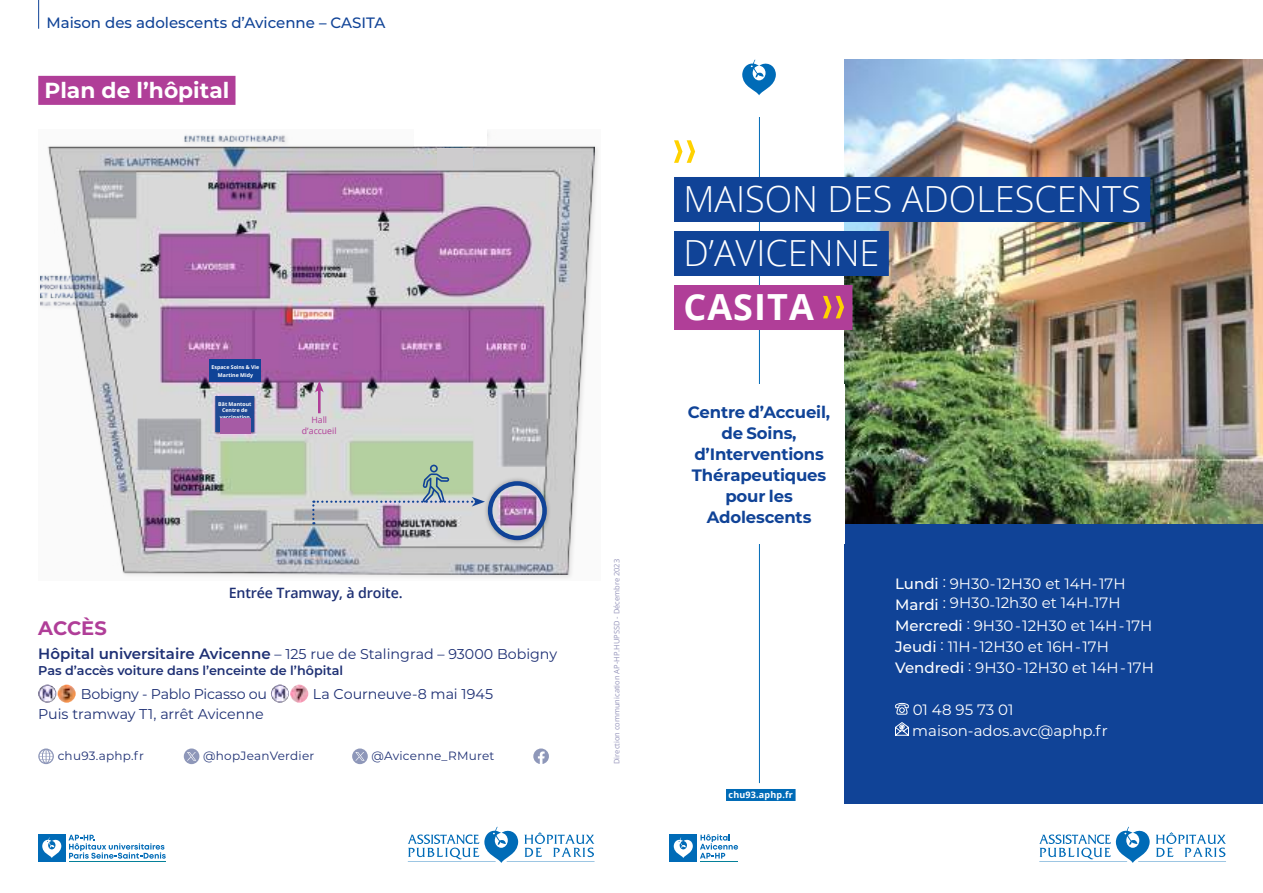
<style>
.page{position:relative;width:1263px;height:893px;background:#fff}
.page>*{position:absolute;margin:0;border:0;box-sizing:border-box;transform-origin:0 0}
.t1{font:300 36px/54px "Open Sans";color:#fff}
.t2{font:700 36px "Open Sans";letter-spacing:.03em;color:#fff}
.t3{font:700 21.75px "Montserrat";color:#fff}
.t4{font:700 19.5px "Montserrat";letter-spacing:-.005em;color:#b03e98}
.t5{font:700 16.5px/21px "Montserrat";letter-spacing:-.01em;color:#104397;text-align:center}
.t6{font:15px/21px "Montserrat";color:#fff}
.t7{font:500 15px "Montserrat";color:#104397}
.t8{font:14.25px "Montserrat";letter-spacing:-.005em;color:#1e3074}
.t9{font:600 14.25px "Open Sans";letter-spacing:-.01em;color:#1e3074}
.t10{font:600 12.75px "Montserrat";color:#1e3074}
.t11{font:12px "Montserrat";letter-spacing:.02em;color:#1e3074}
.t12{font:700 9px "Open Sans";letter-spacing:.02em;color:#fff}
.t13{font:8.7px/10.5px "Open Sans";color:#b03e98;text-align:center}
.t14{font:7.5px "Open Sans";color:#9695bb}
.t15{font:700 5.25px/6.1px "Open Sans";color:#fff;text-align:center}
.s1{font-weight:500}
.s2{font-weight:600;font-size:15px}
</style>
<div class="page">
<div style="left:844px;top:60px;width:419px;height:744px;background:#104397"></div>
<img style="left:844px;top:60px;width:419px;height:463px">
<svg style="left:40px;top:146px;width:558px;height:433px"></svg>
<img style="left:41px;top:132px;width:553px;height:442px">
<hr style="left:318px;top:388px;width:3px;height:25px;background:#b03e98">
<svg style="left:315px;top:380px;width:9px;height:13px"></svg>
<div style="left:216px;top:396px;width:38px;height:36px;background:#1f4894"></div>
<div style="left:215px;top:396px;width:39px;height:36px;border:1px solid #1f4894"></div>
<div style="left:210px;top:360px;width:51px;height:22px;background:#104397"></div>
<div style="left:414px;top:130px;width:73px;height:16px;background:#fff"></div>
<div style="left:437px;top:148px;width:35px;height:21px;background:#ceccce"></div>
<div style="left:220px;top:418px;width:31px;height:15px;background:#a65ba5"></div>
<svg style="left:533px;top:748px;width:16px;height:16px"></svg>
<svg style="left:38px;top:748px;width:16px;height:16px"></svg>
<div style="left:38px;top:76px;width:197px;height:29px;background:#b03e98"></div>
<img style="left:38px;top:685px;width:18px;height:18px;border-radius:9px">
<img style="left:58px;top:685px;width:18px;height:18px;border-radius:9px">
<img style="left:271px;top:685px;width:18px;height:18px;border-radius:9px">
<img style="left:290px;top:685px;width:18px;height:18px;border-radius:9px">
<div style="left:483px;top:476px;width:68px;height:69px;background:#241f1f;opacity:.75"></div>
<svg style="left:490px;top:483px;width:55px;height:55px;background:#a98fb7"></svg>
<svg style="left:895px;top:702px;width:14px;height:34px"></svg>
<div style="left:488px;top:481px;width:59px;height:59px;border:4px solid #104397;border-radius:50%"></div>
<svg style="left:312px;top:465px;width:173px;height:59px;background:#bbc5bb"></svg>
<hr style="left:759px;top:117px;width:1px;height:666px;background:#006bb7">
<svg style="left:742px;top:60px;width:34px;height:35px"></svg>
<hr style="left:700px;top:861px;width:38px;height:1px;background:#058099">
<svg style="left:700px;top:834px;width:38px;height:24px"></svg>
<div style="left:670px;top:835px;width:27px;height:27px;background:#006bb7"></div>
<svg style="left:674px;top:837px;width:19px;height:21px"></svg>
<svg style="left:1039px;top:827px;width:187px;height:36px"></svg>
<div style="left:726px;top:789px;width:69px;height:12px;background:#006bb7"></div>
<div style="left:674px;top:384px;width:170px;height:160px;background:#fff"></div>
<svg style="left:674px;top:140px;width:21px;height:23px"></svg>
<div style="left:674px;top:177px;width:476px;height:45px;background:#104397"></div>
<div style="left:674px;top:231px;width:215px;height:45px;background:#104397"></div>
<div style="left:674px;top:285px;width:178px;height:45px;background:#b03e98"></div>
<svg style="left:823px;top:296px;width:21px;height:22px"></svg>
<svg style="left:38px;top:0;width:1px;height:29px"></svg>
<svg style="left:184px;top:748px;width:15px;height:16px"></svg>
<svg style="left:187px;top:752px;width:9px;height:9px"></svg>
<svg style="left:352px;top:748px;width:16px;height:16px"></svg>
<svg style="left:355px;top:752px;width:10px;height:9px"></svg>
<hr style="left:69px;top:861px;width:97px;height:1px;background:#058099">
<svg style="left:68px;top:835px;width:98px;height:24px"></svg>
<div style="left:38px;top:835px;width:27px;height:27px;background:#006bb7"></div>
<svg style="left:42px;top:837px;width:19px;height:21px"></svg>
<svg style="left:408px;top:827px;width:187px;height:36px"></svg>
<p class="t7" style="left:46px;top:12px;width:340px">Maison des adolescents d’Avicenne – CASITA</p>
<h2 class="t3" style="left:44px;top:74px;width:186px">Plan de l’hôpital</h2>
<p class="t15" style="left:212px;top:363px;width:49px;line-height:7.8px">Espace Soins &amp; Vie<br>Martine Midy</p>
<p class="t15" style="left:218px;top:401px;width:35px">Bât Mantout<br>Centre de vaccination</p>
<p class="t13" style="left:302px;top:414px;width:36px">Hall d’accueil</p>
<h1 class="t1" style="left:683px;top:171px;width:459px">MAISON DES ADOLESCENTS<br>D’AVICENNE</h1>
<h1 class="t2" style="left:683px;top:282px;width:132px">CASITA</h1>
<p class="t5" style="left:688px;top:400px;width:144px">Centre d’Accueil, de Soins, d’Interventions<br>Thérapeutiques pour les<br>Adolescents</p>
<p class="t14" style="left:612px;top:764px;width:207px;rotate:-90deg">Direction communication AP-HP.HUPSSD - Décembre 2023</p>
<p class="t9" style="left:229px;top:583px;width:175px">Entrée Tramway, à droite.</p>
<p class="t6" style="left:895px;top:573px;width:232px;line-height:19.5px"><span class="s1">Lundi</span> : 9H30- 12H30 et 14H- 17H<br><span class="s1">Mardi</span> : 9H30-12h30 et 14H-17H</p>
<p class="t6" style="left:895px;top:614px;width:260px"><span class="s1">Mercredi</span> : 9H30 - 12H30 et 14H - 17H<br><span class="s1">Jeudi</span> : 11H - 12H30 et 16H - 17H<br><span class="s1">Vendredi</span> : 9H30 - 12H30 et 14H - 17H</p>
<p class="t6" style="left:912px;top:698px;width:197px">01 48 95 73 01 maison-ados.avc@aphp.fr</p>
<h3 class="t4" style="left:38px;top:614px;width:70px">ACCÈS</h3>
<p class="t8" style="left:38px;top:644px;width:520px"><span class="s2">Hôpital universitaire Avicenne</span> – 125 rue de Stalingrad – 93000 Bobigny</p>
<p class="t10" style="left:38px;top:662px;width:307px">Pas d’accès voiture dans l’enceinte de l’hôpital</p>
<p class="t8" style="left:81px;top:684px;width:188px">Bobigny - Pablo Picasso ou</p>
<p class="t8" style="left:313px;top:684px;width:182px">La Courneuve-8 mai 1945</p>
<p class="t8" style="left:38px;top:704px;width:227px">Puis tramway T1, arrêt Avicenne</p>
<p class="t11" style="left:58px;top:747px;width:88px">chu93.aphp.fr</p>
<p class="t11" style="left:203px;top:747px;width:113px">@hopJeanVerdier</p>
<p class="t11" style="left:372px;top:747px;width:124px">@Avicenne_RMuret</p>
<p class="t12" style="left:728px;top:788px;width:66px">chu93.aphp.fr</p>
</div>
